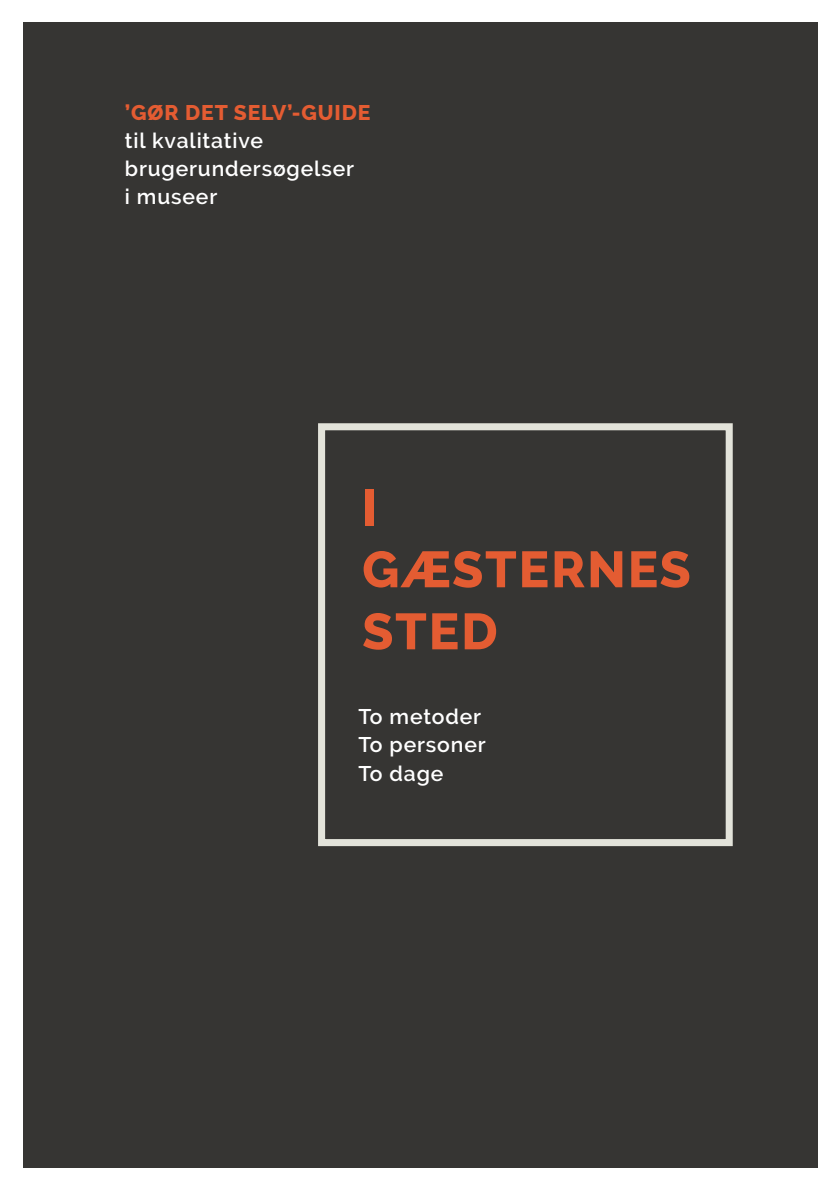
<style>
.page{position:relative;width:840px;height:1191px;background:#fff}
.page>*{position:absolute;margin:0;border:0;box-sizing:border-box;transform-origin:0 0}
.Title{font:800 50.8px/62px "Raleway";letter-spacing:.04em;color:#e45c32}
.Subhead_-_Align_Left{font:600 21.2px "Raleway";letter-spacing:.04em;color:#fff}
.Subhead_-_Align_Left-2{font:800 21.2px "Raleway";letter-spacing:.04em;color:#e45c32}
</style>
<div class="page">
<div style="left:23px;top:23px;width:793px;height:1145px;background:#363533"></div>
<div style="left:318px;top:423px;width:414px;height:423px;border:7px solid #e3e3da"></div>
<p class="Subhead_-_Align_Left-2" style="left:125px;top:100px;width:247px">’GØR DET SELV’-GUIDE</p>
<p class="Subhead_-_Align_Left" style="left:125px;top:128px;width:139px">til kvalitative</p>
<p class="Subhead_-_Align_Left" style="left:125px;top:156px;width:230px">brugerundersøgelser</p>
<p class="Subhead_-_Align_Left" style="left:125px;top:184px;width:94px">i museer</p>
<p class="Title" style="left:362px;top:477px;width:17px">I</p>
<p class="Title" style="left:362px;top:539px;width:330px">GÆSTERNES<br>STED</p>
<p class="Subhead_-_Align_Left" style="left:358px;top:704px;width:124px">To metoder</p>
<p class="Subhead_-_Align_Left" style="left:358px;top:733px;width:129px">To personer</p>
<p class="Subhead_-_Align_Left" style="left:358px;top:761px;width:86px">To dage</p>
</div>
